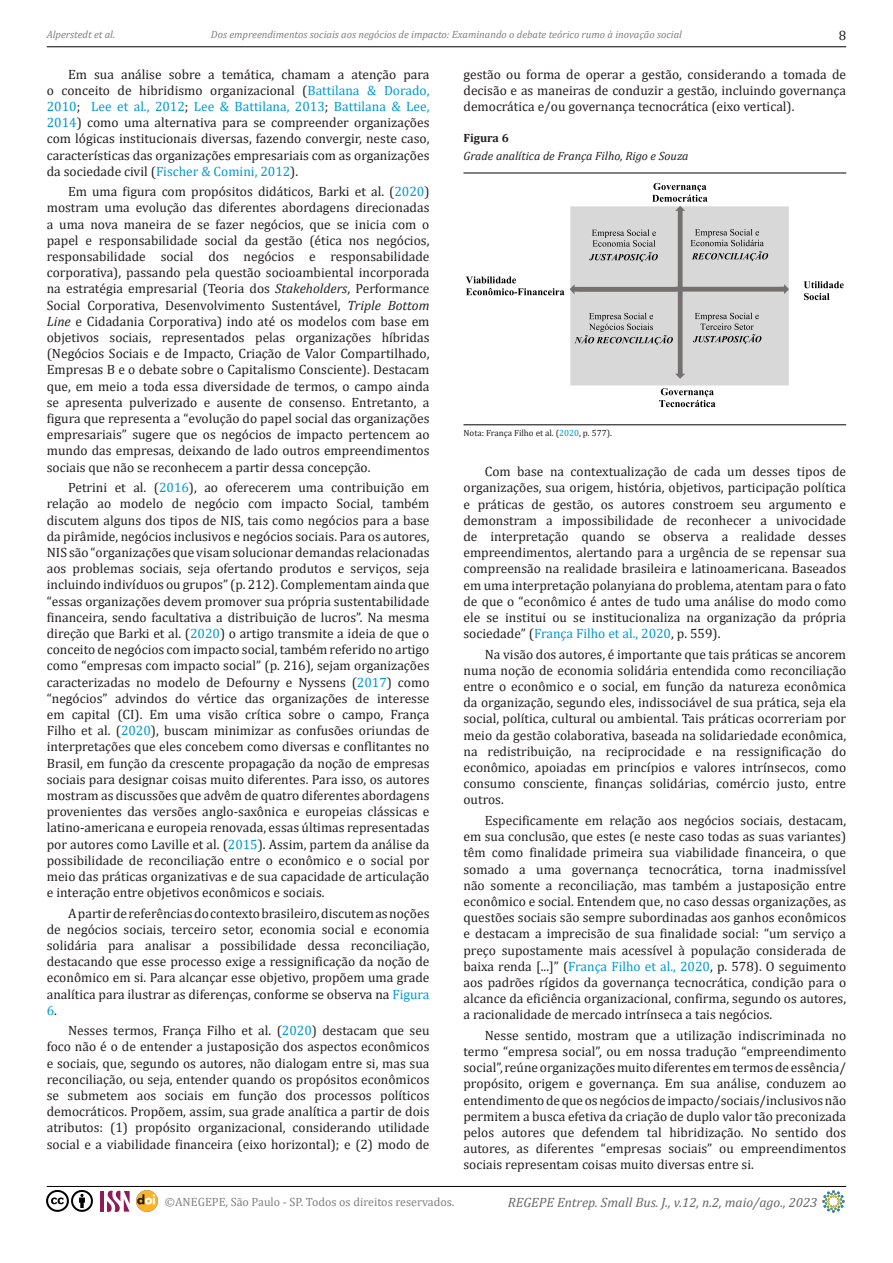
<style>
.page{position:relative;width:893px;height:1263px;background:#fff}
.page>*{position:absolute;margin:0;border:0;box-sizing:border-box;transform-origin:0 0}
.t1{font:13.5px/16.2px "Cambria";color:#231f20;text-align:justify}
.t2{font:italic 13.5px "Cambria";color:#666}
.t3{font:12px "Cambria";color:#808080}
.t4{font:italic 12px "Cambria";color:#231f20}
.t5{font:700 12px "Cambria";color:#231f20}
.t6{font:italic 10.5px "Cambria";color:#808080}
.t7{font:9px "Cambria";color:#231f20}
.s1{color:#0099d1}
.s2{font-style:italic}
</style>
<div class="page">
<hr style="left:47px;top:46px;width:799px;height:1px;background:#000">
<img style="left:72px;top:1191px;width:21px;height:21px">
<img style="left:47px;top:1191px;width:21px;height:21px">
<hr style="left:100px;top:1191px;width:3px;height:20px;background:#8f1b59">
<svg style="left:107px;top:1191px;width:23px;height:21px"></svg>
<hr style="left:47px;top:1186px;width:799px;height:1px;background:#000">
<img style="left:822px;top:1190px;width:23px;height:23px">
<img style="left:137px;top:1191px;width:21px;height:21px">
<hr style="left:463px;top:172px;width:383px;height:2px;background:#231f20">
<hr style="left:463px;top:424px;width:383px;height:1px;background:#231f20">
<img style="left:465px;top:182px;width:379px;height:226px">
<p class="t6" style="left:47px;top:27px;width:70px">Alperstedt et al.</p>
<p class="t6" style="left:211px;top:27px;width:473px">Dos empreendimentos sociais aos negócios de impacto: Examinando o debate teórico rumo à inovação social</p>
<p class="t1" style="left:47px;top:66px;width:384px;text-indent:21px">Em sua análise sobre a temática, chamam a atenção para o conceito de hibridismo organizacional (<span class="s1">Battilana &amp; Dorado, 2010</span>; <span class="s1">Lee et al., 2012</span>; <span class="s1">Lee &amp; Battilana, 2013</span>; <span class="s1">Battilana &amp; Lee, 2014</span>) como uma alternativa para se compreender organizações com lógicas institucionais diversas, fazendo convergir, neste caso, características das organizações empresariais com as organizações da sociedade civil (<span class="s1">Fischer &amp; Comini, 2012</span>).</p>
<p class="t1" style="left:47px;top:183px;width:384px;text-indent:21px">Em uma figura com propósitos didáticos, Barki et al. (<span class="s1">2020</span>) mostram uma evolução das diferentes abordagens direcionadas a uma nova maneira de se fazer negócios, que se inicia com o papel e responsabilidade social da gestão (ética nos negócios, responsabilidade social dos negócios e responsabilidade corporativa), passando pela questão socioambiental incorporada na estratégia empresarial (Teoria dos <span class="s2">Stakeholders</span>, Performance Social Corporativa, Desenvolvimento Sustentável, <span class="s2">Triple Bottom Line</span> e Cidadania Corporativa) indo até os modelos com base em objetivos sociais, representados pelas organizações híbridas (Negócios Sociais e de Impacto, Criação de Valor Compartilhado, Empresas B e o debate sobre o Capitalismo Consciente). Destacam que, em meio a toda essa diversidade de termos, o campo ainda se apresenta pulverizado e ausente de consenso. Entretanto, a figura que representa a “evolução do papel social das organizações empresariais” sugere que os negócios de impacto pertencem ao mundo das empresas, deixando de lado outros empreendimentos sociais que não se reconhecem a partir dessa concepção.</p>
<p class="t1" style="left:47px;top:479px;width:384px;text-indent:21px">Petrini et al. (<span class="s1">2016</span>), ao oferecerem uma contribuição em relação ao modelo de negócio com impacto Social, também discutem alguns dos tipos de NIS, tais como negócios para a base da pirâmide, negócios inclusivos e negócios sociais. Para os autores, NIS são “organizações que visam solucionar demandas relacionadas aos problemas sociais, seja ofertando produtos e serviços, seja incluindo indivíduos ou grupos” (p. 212). Complementam ainda que “essas organizações devem promover sua própria sustentabilidade financeira, sendo facultativa a distribuição de lucros”. Na mesma direção que Barki et al. (<span class="s1">2020</span>) o artigo transmite a ideia de que o conceito de negócios com impacto social, também referido no artigo como “empresas com impacto social” (p. 216), sejam organizações caracterizadas no modelo de Defourny e Nyssens (<span class="s1">2017</span>) como “negócios” advindos do vértice das organizações de interesse em capital (CI). Em uma visão crítica sobre o campo, França Filho et al. (<span class="s1">2020</span>), buscam minimizar as confusões oriundas de interpretações que eles concebem como diversas e conflitantes no Brasil, em função da crescente propagação da noção de empresas sociais para designar coisas muito diferentes. Para isso, os autores mostram as discussões que advêm de quatro diferentes abordagens provenientes das versões anglo-saxônica e europeias clássicas e latino-americana e europeia renovada, essas últimas representadas por autores como Laville et al. (<span class="s1">2015</span>). Assim, partem da análise da possibilidade de reconciliação entre o econômico e o social por meio das práticas organizativas e de sua capacidade de articulação e interação entre objetivos econômicos e sociais.</p>
<p class="t1" style="left:47px;top:905px;width:384px;text-indent:21px">A partir de referências do contexto brasileiro, discutem as noções de negócios sociais, terceiro setor, economia social e economia solidária para analisar a possibilidade dessa reconciliação, destacando que esse processo exige a ressignificação da noção de econômico em si. Para alcançar esse objetivo, propõem uma grade analítica para ilustrar as diferenças, conforme se observa na <span class="s1">Figura 6</span>.</p>
<p class="t1" style="left:47px;top:1022px;width:384px;text-indent:21px">Nesses termos, França Filho et al. (<span class="s1">2020</span>) destacam que seu foco não é o de entender a justaposição dos aspectos econômicos e sociais, que, segundo os autores, não dialogam entre si, mas sua reconciliação, ou seja, entender quando os propósitos econômicos se submetem aos sociais em função dos processos políticos democráticos. Propõem, assim, sua grade analítica a partir de dois atributos: (1) propósito organizacional, considerando utilidade social e a viabilidade financeira (eixo horizontal); e (2) modo de</p>
<p class="t1" style="left:839px;top:28px;width:9px">8</p>
<p class="t1" style="left:463px;top:66px;width:384px">gestão ou forma de operar a gestão, considerando a tomada de decisão e as maneiras de conduzir a gestão, incluindo governança democrática e/ou governança tecnocrática (eixo vertical).</p>
<p class="t5" style="left:463px;top:129px;width:47px">Figura 6</p>
<p class="t4" style="left:463px;top:148px;width:227px">Grade analítica de França Filho, Rigo e Souza</p>
<p class="t7" style="left:463px;top:428px;width:150px">Nota: França Filho et al. (<span class="s1">2020</span>, p. 577).</p>
<p class="t1" style="left:463px;top:463px;width:384px;text-indent:21px">Com base na contextualização de cada um desses tipos de organizações, sua origem, história, objetivos, participação política e práticas de gestão, os autores constroem seu argumento e demonstram a impossibilidade de reconhecer a univocidade de interpretação quando se observa a realidade desses empreendimentos, alertando para a urgência de se repensar sua compreensão na realidade brasileira e latinoamericana. Baseados em uma interpretação polanyiana do problema, atentam para o fato de que o “econômico é antes de tudo uma análise do modo como ele se institui ou se institucionaliza na organização da própria sociedade” (<span class="s1">França Filho et al., 2020</span>, p. 559).</p>
<p class="t1" style="left:463px;top:646px;width:384px;text-indent:21px">Na visão dos autores, é importante que tais práticas se ancorem numa noção de economia solidária entendida como reconciliação entre o econômico e o social, em função da natureza econômica da organização, segundo eles, indissociável de sua prática, seja ela social, política, cultural ou ambiental. Tais práticas ocorreriam por meio da gestão colaborativa, baseada na solidariedade econômica, na redistribuição, na reciprocidade e na ressignificação do econômico, apoiadas em princípios e valores intrínsecos, como consumo consciente, finanças solidárias, comércio justo, entre outros.</p>
<p class="t1" style="left:463px;top:812px;width:384px;text-indent:21px">Especificamente em relação aos negócios sociais, destacam, em sua conclusão, que estes (e neste caso todas as suas variantes) têm como finalidade primeira sua viabilidade financeira, o que somado a uma governança tecnocrática, torna inadmissível não somente a reconciliação, mas também a justaposição entre econômico e social. Entendem que, no caso dessas organizações, as questões sociais são sempre subordinadas aos ganhos econômicos e destacam a imprecisão de sua finalidade social: “um serviço a preço supostamente mais acessível à população considerada de baixa renda [...]” (<span class="s1">França Filho et al., 2020</span>, p. 578). O seguimento aos padrões rígidos da governança tecnocrática, condição para o alcance da eficiência organizacional, confirma, segundo os autores, a racionalidade de mercado intrínseca a tais negócios.</p>
<p class="t1" style="left:463px;top:1027px;width:384px;text-indent:21px">Nesse sentido, mostram que a utilização indiscriminada no termo “empresa social”, ou em nossa tradução “empreendimento social”, reúne organizações muito diferentes em termos de essência/ propósito, origem e governança. Em sua análise, conduzem ao entendimento de que os negócios de impacto/sociais/inclusivos não permitem a busca efetiva da criação de duplo valor tão preconizada pelos autores que defendem tal hibridização. No sentido dos autores, as diferentes “empresas sociais” ou empreendimentos sociais representam coisas muito diversas entre si.</p>
<p class="t3" style="left:165px;top:1195px;width:291px">©ANEGEPE, São Paulo - SP. Todos os direitos reservados.</p>
<p class="t2" style="left:508px;top:1192px;width:311px">REGEPE Entrep. Small Bus. J., v.12, n.2, maio/ago., 2023</p>
</div>
